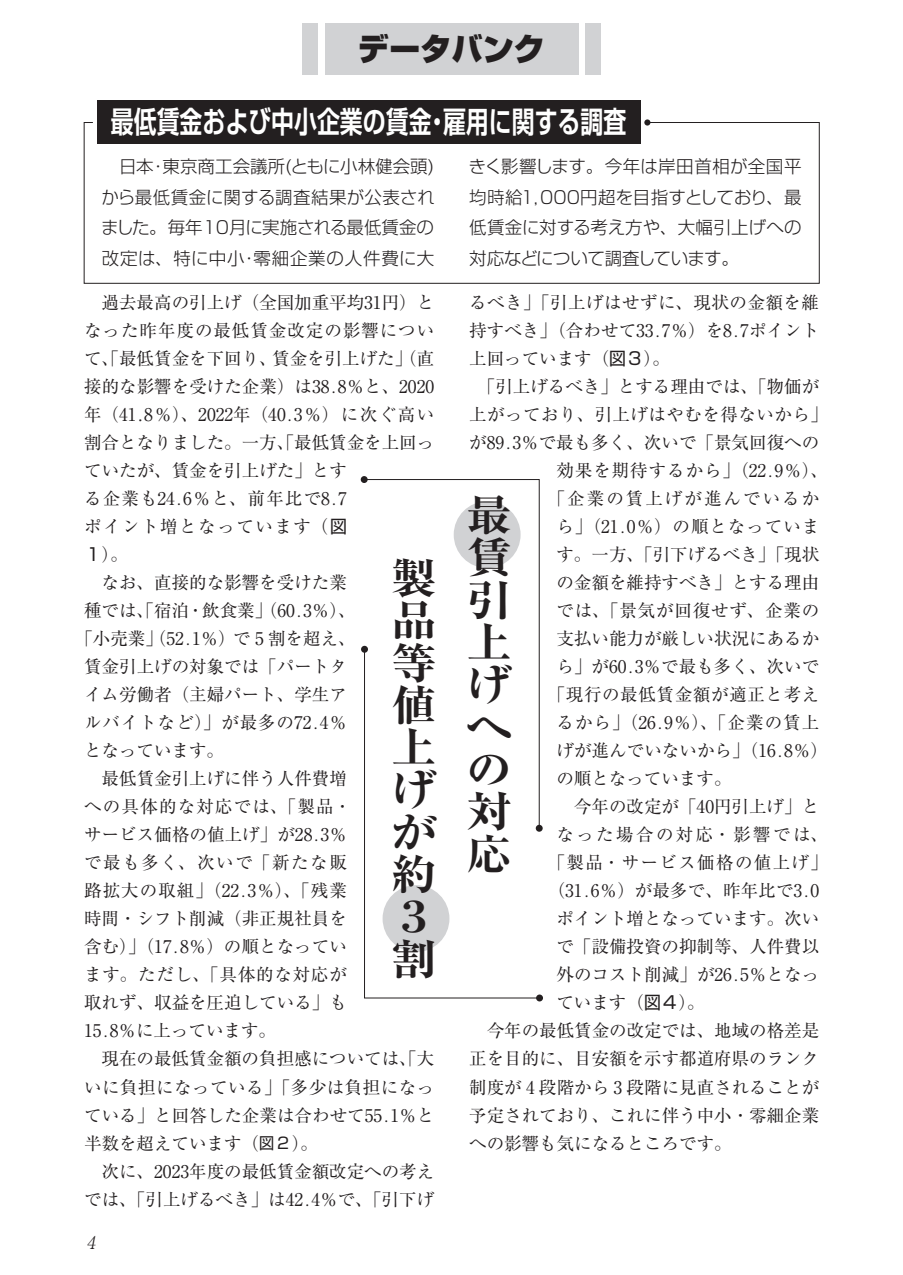
<style>
.page{position:relative;width:903px;height:1275px;background:#fff}
.page>*{position:absolute;margin:0;border:0;box-sizing:border-box;transform-origin:0 0}
.t1{font:700 expanded 42.35px/42.4px "Ryumin Pr 6 N";color:#231f20;text-align:justify;scale:1.08 1}
.t2{font:900 31.5px "Shin Go Pr 6";letter-spacing:-.01em;color:#231f20}
.t3{font:700 29.75px "Shin Go Pr 6 De";color:#fff;scale:.77 1}
.t4{font:17.5px/28px "Ryumin Pr 6 N";color:#231f20}
.t5{font:300 17.5px/30.4px "Shin Go Pr 6 N";letter-spacing:.02em;color:#231f20;text-align:justify}
.t6{font:17.5px "Ryumin Pr 6 N";letter-spacing:.03em;color:#231f20}
.t7{font:17.5px "Ryumin Pr 6 N";letter-spacing:.055em;color:#231f20}
.t8{font:17.5px "Ryumin Pr 6 N";letter-spacing:.065em;color:#231f20}
.t9{font:17.5px "Ryumin Pr 6 N";letter-spacing:.06em;color:#231f20}
.t10{font:17.5px "Ryumin Pr 6 N";letter-spacing:.045em;color:#231f20}
.t11{font:17.5px "Ryumin Pr 6 N";letter-spacing:.035em;color:#231f20}
.t12{font:17.5px "Ryumin Pr 6 N";letter-spacing:.08em;color:#231f20}
.t13{font:17.5px "Ryumin Pr 6 N";letter-spacing:.085em;color:#231f20}
.t14{font:17.5px "Ryumin Pr 6 N";letter-spacing:.115em;color:#231f20}
.t15{font:17.5px "Ryumin Pr 6 N";letter-spacing:.14em;color:#231f20}
.t16{font:italic 300 17.5px "Ryumin Pr 6 N";color:#231f20}
.t17{font:15.75px "Shin Go Pr 6 N";color:#231f20}
.s1{font-family:"Koz Min Pr 6 N"}
.s2{font-family:"Shin Go Pr 6 N"}
</style>
<div class="page">
<div style="left:325px;top:23px;width:253px;height:51px;background:#d1d2d4"></div>
<div style="left:585px;top:23px;width:16px;height:51px;background:#d1d2d4"></div>
<div style="left:302px;top:23px;width:15px;height:51px;background:#d1d2d4"></div>
<svg style="left:84px;top:122px;width:736px;height:162px"></svg>
<div style="left:644px;top:119px;width:6px;height:7px;background:#231f20;border-radius:50%"></div>
<svg style="left:364px;top:479px;width:176px;height:170px"></svg>
<div style="left:361px;top:476px;width:7px;height:7px;background:#231f20;border-radius:50%"></div>
<div style="left:536px;top:825px;width:7px;height:7px;background:#231f20;border-radius:50%"></div>
<svg style="left:364px;top:649px;width:176px;height:349px"></svg>
<div style="left:536px;top:994px;width:7px;height:7px;background:#231f20;border-radius:50%"></div>
<div style="left:361px;top:646px;width:7px;height:7px;background:#231f20;border-radius:50%"></div>
<div style="left:454px;top:501px;width:67px;height:67px;background:#d1d2d4;border-radius:50%"></div>
<div style="left:383px;top:885px;width:66px;height:67px;background:#d1d2d4;border-radius:50%"></div>
<div style="left:97px;top:100px;width:543px;height:44px;background:#231f20"></div>
<h2 class="t2" style="left:358px;top:23px;width:189px">データバンク</h2>
<h3 class="t3" style="left:111px;top:97px;width:671px">最低賃金および中小企業の賃金雇用に関する調査</h3>
<h3 class="t3" style="left:426px;top:97px;width:31px">・</h3>
<p class="t5" style="left:102px;top:150px;width:334px;text-indent:17px">日本･東京商工会議所(ともに小林健会頭(から最低賃金に関する調査結果が公表されました。毎年10月に実施される最低賃金の改定は、特に中小･零細企業の人件費に大</p>
<p class="t5" style="left:469px;top:150px;width:334px">きく影響します。今年は岸田首相が全国平均時給1,000円超を目指すとしており、最低賃金に対する考え方や、大幅引上げへの対応などについて調査しています。</p>
<p class="t4" style="left:84px;top:288px;width:352px;text-align:right">過去最高の引上げ（全国加重平均31円）となった昨年度の最低賃金改定の影響につい賃金を引上げた」（直</p>
<p class="t4" style="left:84px;top:344px;width:194px">て、「最低賃金を下回り、</p>
<p class="t4" style="left:84px;top:372px;width:352px">接的な影響を受けた企業）は38<span class="s1">.</span>8％と、2020</p>
<p class="t4" style="left:84px;top:400px;width:351px">年（41. 8％）、2022年（40<span class="s1">.</span>3％）に次ぐ高い</p>
<p class="t4" style="left:84px;top:428px;width:352px">割合となりました。一方、「最低賃金を上回っ</p>
<p class="t4" style="left:84px;top:456px;width:264px">ていたが、賃金を引上げた」とす</p>
<p class="t8" style="left:84px;top:485px;width:264px">る企業も24<span class="s1">.</span>6％と、前年比で8<span class="s1">.</span>7</p>
<p class="t13" style="left:84px;top:513px;width:265px">ポイント増となっています（<span class="s2">図</span></p>
<p class="t4" style="left:86px;top:540px;width:43px"><span class="s2">1</span> 。(</p>
<p class="t4" style="left:102px;top:568px;width:247px">なお、直接的な影響を受けた業</p>
<p class="t4" style="left:84px;top:596px;width:273px">種では、「宿泊・飲食業 )「 60<span class="s1">.</span>3％、(</p>
<p class="t4" style="left:233px;top:624px;width:124px">で 5 割を超え、</p>
<h1 class="t1" style="left:391px;top:555px;width:44px">製品等値上げが約</h1>
<p class="t4" style="left:84px;top:624px;width:264px;text-indent:-9px">「小売業」（52<span class="s1">.</span>1％）<br>賃金引上げの対象では「パートタイム労働者（主婦パート、学生アルバイトなど）」が最多の72<span class="s1">.</span>4％となっています。</p>
<p class="t4" style="left:84px;top:764px;width:269px;text-indent:18px">最低賃金引上げに伴う人件費増への具体的な対応では、「製品・サービス価格の値上げ」が28<span class="s1">.</span>3％で最も多く、次いで「新たな販路拡大の取組」（22<span class="s1">.</span>3％）、「残業時間・シフト削減（非正規社員を含む）」（17<span class="s1">.</span>8％）の順となっています。ただし、「具体的な対応が取れず、収益を圧迫している」も</p>
<p class="t4" style="left:84px;top:1016px;width:193px">15<span class="s1">.</span> 8％に上っています。</p>
<p class="t4" style="left:102px;top:1044px;width:334px">現在の最低賃金額の負担感については、「大</p>
<p class="t6" style="left:84px;top:1073px;width:352px">いに負担になっている」「多少は負担になっ</p>
<p class="t4" style="left:84px;top:1100px;width:352px">ている」と回答した企業は合わせて55<span class="s1">.</span>1％と</p>
<p class="t4" style="left:292px;top:1128px;width:28px">。(</p>
<h1 class="t1" style="left:391px;top:893px;width:33px">３</h1>
<h1 class="t1" style="left:391px;top:936px;width:41px">割</h1>
<p class="t4" style="left:84px;top:1128px;width:177px">半数を超えています（</p>
<p class="t4" style="left:102px;top:1156px;width:334px">次に、2023年度の最低賃金額改定への考え</p>
<p class="t4" style="left:84px;top:1184px;width:351px">では、「引上げるべき」は42<span class="s1">.</span> 4％で、「引下げ</p>
<p class="t17" style="left:259px;top:1130px;width:32px">図2</p>
<p class="t16" style="left:86px;top:1229px;width:15px">4</p>
<p class="t6" style="left:469px;top:289px;width:351px">るべき」「引上げはせずに、現状の金額を維</p>
<p class="t4" style="left:469px;top:316px;width:352px">持すべき」（合わせて33<span class="s1">.</span>7％）を8<span class="s1">.</span>7ポイント</p>
<p class="t4" style="left:469px;top:344px;width:202px">上回っています（<span class="s2">図 3</span> 。(</p>
<p class="t4" style="left:478px;top:372px;width:343px">「引上げるべき」とする理由では、「物価が</p>
<p class="t6" style="left:469px;top:401px;width:360px">上がっており、引上げはやむを得ないから「</p>
<p class="t4" style="left:469px;top:428px;width:351px">が89<span class="s1">.</span>3％で最も多く、次いで「景気回復への</p>
<p class="t7" style="left:556px;top:457px;width:273px">効果を期待するから )「 22<span class="s1">.</span>9％、(</p>
<p class="t14" style="left:548px;top:485px;width:273px">「企業の賃上げが進んでいるか</p>
<p class="t7" style="left:556px;top:513px;width:264px">ら」（21<span class="s1">.</span>0％）の順となっていま</p>
<p class="t4" style="left:556px;top:540px;width:264px">す。一方、「引下げるべき」「現状</p>
<p class="t4" style="left:556px;top:568px;width:264px">の金額を維持すべき」とする理由</p>
<p class="t10" style="left:556px;top:597px;width:264px">では、「景気が回復せず、企業の</p>
<p class="t4" style="left:556px;top:624px;width:264px">支払い能力が厳しい状況にあるか</p>
<p class="t4" style="left:556px;top:652px;width:264px">ら」が60<span class="s1">.</span>3％で最も多く、次いで</p>
<p class="t11" style="left:548px;top:681px;width:273px">「現行の最低賃金額が適正と考え</p>
<p class="t9" style="left:556px;top:709px;width:264px">るから」（26<span class="s1">.</span>9％）、「企業の賃上</p>
<p class="t4" style="left:556px;top:736px;width:273px">げが進んでいないから )「 16<span class="s1">.</span>8％(</p>
<p class="t4" style="left:556px;top:764px;width:176px">の順となっています。</p>
<p class="t4" style="left:574px;top:792px;width:247px">今年の改定が「40円引上げ」と</p>
<p class="t15" style="left:556px;top:821px;width:273px">なった場合の対応・影響では、</p>
<p class="t12" style="left:548px;top:849px;width:282px">「製品・サービス価格の値上げ「</p>
<p class="t4" style="left:548px;top:876px;width:273px">（31<span class="s1">.</span> 6％）が最多で、昨年比で3<span class="s1">.</span>0</p>
<p class="t4" style="left:556px;top:904px;width:264px">ポイント増となっています。次い</p>
<p class="t4" style="left:556px;top:932px;width:264px">で「設備投資の抑制等、人件費以</p>
<p class="t4" style="left:556px;top:960px;width:264px">外のコスト削減」が26<span class="s1">.</span>5％となっ</p>
<p class="t4" style="left:556px;top:988px;width:150px">ています（<span class="s2">図 4</span> 。(</p>
<p class="t4" style="left:487px;top:1016px;width:334px">今年の最低賃金の改定では、地域の格差是</p>
<p class="t4" style="left:469px;top:1044px;width:351px">正を目的に、目安額を示す都道府県のランク</p>
<p class="t4" style="left:469px;top:1072px;width:351px">制度が 4 段階から 3 段階に見直されることが</p>
<p class="t4" style="left:469px;top:1100px;width:351px">予定されており、これに伴う中小・零細企業</p>
<p class="t4" style="left:469px;top:1128px;width:264px">への影響も気になるところです。</p>
<h1 class="t1" style="left:467px;top:492px;width:44px">最賃引上げへの対応</h1>
</div>
